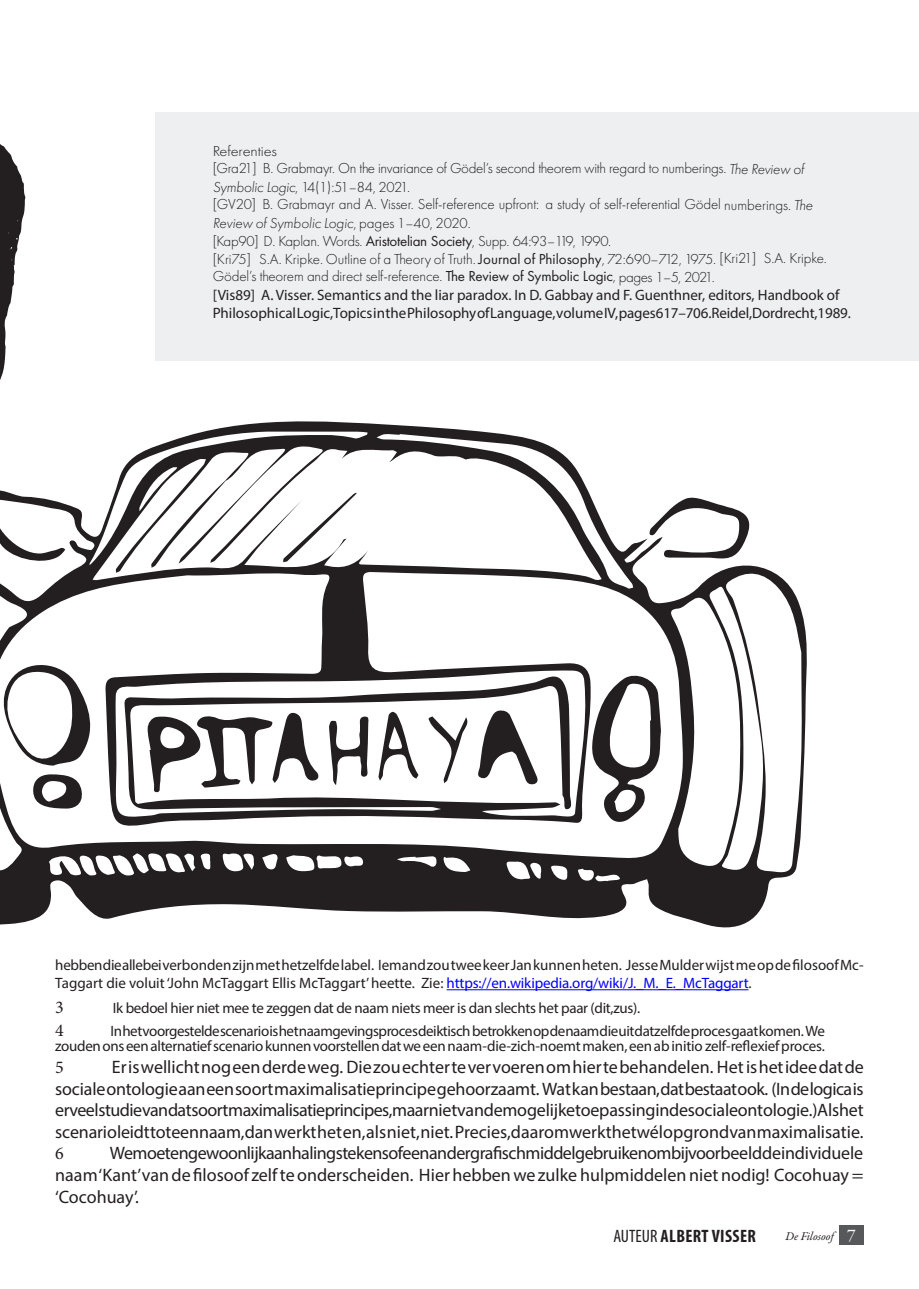
<style>
.page{position:relative;width:919px;height:1289px;background:#fff}
.page>*{position:absolute;margin:0;border:0;box-sizing:border-box;transform-origin:0 0}
.t1{font:18px/21.6px "Myriad Pro";color:#231f20;text-align:justify}
.t2{font:700 condensed 18px "Myriad Pro";letter-spacing:.02em;color:#231f20}
.t3{font:18px "Minion Pro";color:#231f20}
.t4{font:15px/18px "Myriad Pro";letter-spacing:-.01em;color:#231f20}
.t5{font:300 15px/17.7px "Futura PT";letter-spacing:-.01em;color:#231f20}
.t6{font:300 15px/17.2px "Futura PT";letter-spacing:-.01em;color:#231f20;scale:1.1 1}
.t7{font:italic 12px "Garamond Premr Pro";letter-spacing:-.005em;color:#231f20}
.s1{font-style:italic}
.s2{font-weight:400}
.s3{color:#00f}
.s4{font-style:normal;font-size:18px;color:#fff}
</style>
<div class="page">
<div style="left:839px;top:1225px;width:24px;height:19px;background:#57585a"></div>
<svg style="left:0;top:421px;width:806px;height:506px"></svg>
<svg style="left:649px;top:495px;width:104px;height:69px"></svg>
<svg style="left:590px;top:670px;width:74px;height:153px"></svg>
<svg style="left:0;top:658px;width:97px;height:107px"></svg>
<svg style="left:33px;top:774px;width:51px;height:35px"></svg>
<svg style="left:148px;top:711px;width:171px;height:81px"></svg>
<svg style="left:329px;top:716px;width:41px;height:69px"></svg>
<svg style="left:378px;top:711px;width:40px;height:69px"></svg>
<svg style="left:428px;top:710px;width:110px;height:75px"></svg>
<svg style="left:151px;top:480px;width:74px;height:87px"></svg>
<svg style="left:283px;top:493px;width:73px;height:69px"></svg>
<svg style="left:0;top:144px;width:25px;height:333px"></svg>
<hr style="left:446px;top:989px;width:302px;height:1px;background:#00f">
<div style="left:155px;top:112px;width:763px;height:248px;background:#edeff0"></div>
<p class="t6" style="left:213px;top:142px;width:539px">Referenties<br>[Gra21] B. Grabmayr. On the invariance of Gödel’s second theorem with regard to numberings. <span class="s1">The Review of</span></p>
<p class="t5" style="left:213px;top:178px;width:601px;line-height:17.2px"><span class="s1">Symbolic Logic</span>, 14(1):51–84, 2021.<br>[GV20] B. Grabmayr and A. Visser. Self-reference upfront: a study of self-referential Gödel numberings. <span class="s1">The</span></p>
<p class="t5" style="left:213px;top:214px;width:615px"><span class="s1">Review of Symbolic Logic</span>, pages 1–40, 2020.<br>[Kap90] D. Kaplan. Words. <span class="s2">Aristotelian Society</span>, Supp. 64:93–119, 1990.<br>[Kri75] S.A. Kripke. Outline of a Theory of Truth. <span class="s2">Journal of Philosophy</span>, 72:690–712, 1975. [Kri21] S.A. Kripke.<br>Gödel’s theorem and direct self-reference. <span class="s2">The Review of Symbolic Logic</span>, pages 1–5, 2021.</p>
<p class="t4" style="left:213px;top:286px;width:639px">[Vis89] A. Visser. Semantics and the liar paradox. In D. Gabbay and F. Guenthner, editors, Handbook of<br>Philosophical Logic, Topics in the Philosophy of Language, volume IV, pages 617–706. Reidel, Dordrecht, 1989.</p>
<p class="t4" style="left:55px;top:956px;width:809px">hebben die allebei verbonden zijn met hetzelfde label. Iemand zou twee keer Jan kunnen heten. Jesse Mulder wijst me op de filosoof Mc-<br>Taggart die voluit ‘John McTaggart Ellis McTaggart’ heette. Zie: <span class="s3">https://en.wikipedia.org/wiki/J._M._E._McTaggart</span>.</p>
<p class="t3" style="left:55px;top:995px;width:10px">3</p>
<p class="t4" style="left:113px;top:998px;width:529px">Ik bedoel hier niet mee te zeggen dat de naam niets meer is dan slechts het paar (dit,zus).</p>
<p class="t3" style="left:55px;top:1018px;width:10px">4</p>
<p class="t4" style="left:55px;top:1023px;width:771px;line-height:15px;text-align:right">In het voorgestelde scenario is het naamgevingsproces deiktisch betrokken op de naam die uit datzelfde proces gaat komen. We<br>zouden ons een alternatief scenario kunnen voorstellen dat we een naam-die-zich-noemt maken, een ab initio zelf-reflexief proces.</p>
<p class="t3" style="left:55px;top:1055px;width:10px">5</p>
<p class="t1" style="left:55px;top:1055px;width:809px;text-indent:57px">Er is wellicht nog een derde weg. Die zou echter te ver voeren om hier te behandelen. Het is het idee dat de sociale ontologie aan een soort maximalisatieprincipe gehoorzaamt. Wat kan bestaan, dat bestaat ook. (In de logica is er veel studie van dat soort maximalisatieprincipes, maar niet van de mogelijke toepassing in de sociale ontologie.) Als het scenario leidt tot een naam, dan werkt het en, als niet, niet. Precies, daarom werkt het wél op grond van maximalisatie.</p>
<p class="t3" style="left:55px;top:1141px;width:10px">6</p>
<p class="t1" style="left:55px;top:1142px;width:809px;text-indent:55px">We moeten gewoonlijk aanhalingstekens of een ander grafisch middel gebruiken om bijvoorbeeld de individuele naam ‘Kant’van de filosoof zelf te onderscheiden. Hier hebben we zulke hulpmiddelen niet nodig! Cocohuay = ‘Cocohuay’.</p>
<p class="t2" style="left:613px;top:1224px;width:144px"><span class="s2">AUTEUR</span> ALBERT VISSER</p>
<p class="t7" style="left:785px;top:1228px;width:72px">De Filosoof <span class="s4">7</span></p>
</div>
